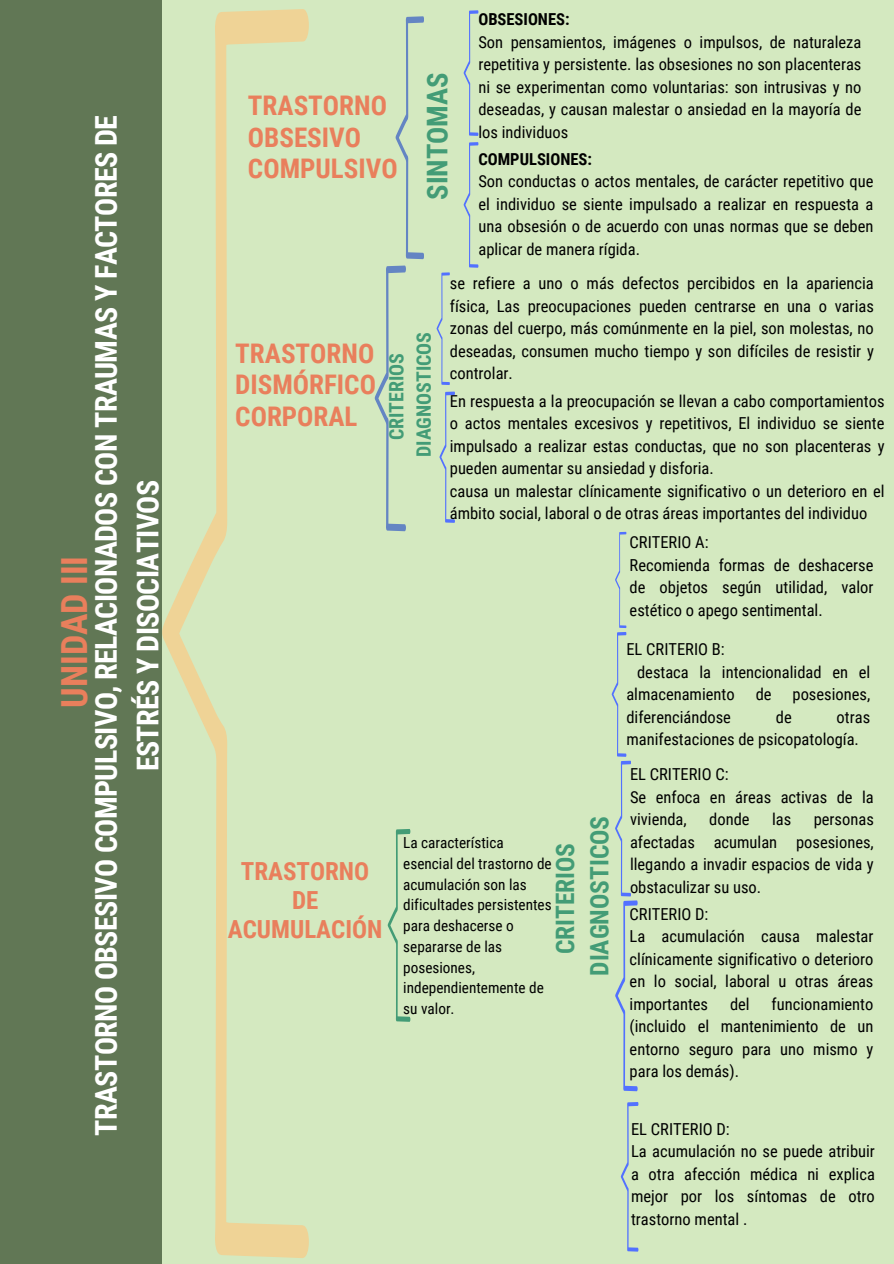
<style>
.page{position:relative;width:894px;height:1264px;background:#fff}
.page>*{position:absolute;margin:0;border:0;box-sizing:border-box;transform-origin:0 0}
.t1{font:700 36px "Roboto Condensed";color:#e97f5c}
.t2{font:700 30px/41.7px "Roboto Condensed";letter-spacing:-.02em;color:#fff;text-align:center}
.t3{font:700 28.5px "Roboto Condensed";color:#439c76}
.t4{font:700 27px/31.5px "Roboto Condensed";color:#e97f5c}
.t5{font:700 25.35px/34.5px "Roboto Condensed";color:#439c76;text-align:center}
.t6{font:700 24.9px/29.1px "Roboto Condensed";color:#e97f5c;text-align:center}
.t7{font:700 19.8px/27px "Roboto Condensed";color:#439c76;text-align:center}
.t8{font:16.5px/22.5px "Roboto Condensed";color:#000;text-align:justify}
.t9{font:700 16.5px "Roboto Condensed";color:#000}
.t10{font:15.3px/20.9px "Roboto Condensed";color:#000}
</style>
<div class="page">
<div style="left:0;top:0;width:893px;height:1263px;background:#d4e9c0"></div>
<div style="left:0;top:0;width:162px;height:1263px;background:#617755"></div>
<svg style="left:162px;top:9px;width:147px;height:1248px"></svg>
<svg style="left:395px;top:16px;width:28px;height:243px"></svg>
<svg style="left:374px;top:265px;width:32px;height:266px"></svg>
<svg style="left:387px;top:829px;width:23px;height:192px"></svg>
<svg style="left:463px;top:10px;width:15px;height:126px"></svg>
<svg style="left:463px;top:142px;width:15px;height:126px"></svg>
<svg style="left:436px;top:272px;width:13px;height:113px"></svg>
<svg style="left:439px;top:391px;width:16px;height:132px"></svg>
<svg style="left:611px;top:532px;width:26px;height:559px"></svg>
<svg style="left:620px;top:1102px;width:18px;height:149px"></svg>
<h1 class="t2" style="left:86px;top:1135px;width:1021px;rotate:-90deg">TRASTORNO OBSESIVO COMPULSIVO, RELACIONADOS CON TRAUMAS Y FACTORES DE<br>ESTRÉS Y DISOCIATIVOS</h1>
<h3 class="t1" style="left:54px;top:707px;width:153px;rotate:-90deg">UNIDAD III</h3>
<p class="t4" style="left:248px;top:90px;width:151px">TRASTORNO<br>OBSESIVO<br>COMPULSIVO</p>
<p class="t3" style="left:421px;top:200px;width:129px;rotate:-90deg">SINTOMAS</p>
<p class="t9" style="left:478px;top:10px;width:93px">OBSESIONES:</p>
<p class="t8" style="left:478px;top:31px;width:384px">Son pensamientos, imágenes o impulsos, de naturaleza repetitiva y persistente. las obsesiones no son placenteras ni se experimentan como voluntarias: son intrusivas y no deseadas, y causan malestar o ansiedad en la mayoría de los individuos</p>
<p class="t9" style="left:478px;top:149px;width:115px">COMPULSIONES:</p>
<p class="t8" style="left:478px;top:170px;width:396px">Son conductas o actos mentales, de carácter repetitivo que el individuo se siente impulsado a realizar en respuesta a una obsesión o de acuerdo con unas normas que se deben aplicar de manera rígida.</p>
<p class="t4" style="left:235px;top:338px;width:142px;text-align:justify">TRASTORNO DISMÓRFICO CORPORAL</p>
<h2 class="t6" style="left:228px;top:856px;width:156px">TRASTORNO<br>DE<br>ACUMULACIÓN</h2>
<p class="t7" style="left:383px;top:457px;width:126px;rotate:-90deg">CRITERIOS<br>DIAGNOSTICOS</p>
<p class="t8" style="left:449px;top:272px;width:425px">se refiere a uno o más defectos percibidos en la apariencia física, Las preocupaciones pueden centrarse en una o varias zonas del cuerpo, más comúnmente en la piel, son molestas, no deseadas, consumen mucho tiempo y son difíciles de resistir y controlar.</p>
<p class="t8" style="left:449px;top:389px;width:436px">En respuesta a la preocupación se llevan a cabo comportamientos o actos mentales excesivos y repetitivos, El individuo se siente impulsado a realizar estas conductas, que no son placenteras y pueden aumentar su ansiedad y disforia.</p>
<h4 class="t8" style="left:449px;top:479px;width:436px">causa un malestar clínicamente significativo o un deterioro en el ámbito social, laboral o de otras áreas importantes del individuo</h4>
<p class="t5" style="left:548px;top:975px;width:161px;rotate:-90deg">CRITERIOS<br>DIAGNOSTICOS</p>
<h2 class="t10" style="left:403px;top:832px;width:150px">La característica esencial del trastorno de acumulación son las dificultades persistentes para deshacerse o separarse de las posesiones, independientemente de su valor.</h2>
<h3 class="t8" style="left:629px;top:531px;width:80px">CRITERIO A:</h3>
<p class="t8" style="left:629px;top:553px;width:245px">Recomienda formas de deshacerse de objetos según utilidad, valor estético o apego sentimental.</p>
<p class="t8" style="left:626px;top:638px;width:100px">EL CRITERIO B:</p>
<p class="t8" style="left:637px;top:660px;width:234px">destaca la intencionalidad en el</p>
<p class="t8" style="left:626px;top:683px;width:110px">almacenamiento</p>
<p class="t8" style="left:755px;top:683px;width:17px">de</p>
<p class="t8" style="left:792px;top:683px;width:79px">posesiones,</p>
<p class="t8" style="left:626px;top:705px;width:106px">diferenciándose</p>
<p class="t8" style="left:775px;top:705px;width:17px">de</p>
<p class="t8" style="left:626px;top:705px;width:245px;text-indent:210px">otras manifestaciones de psicopatología.</p>
<p class="t8" style="left:629px;top:763px;width:245px;text-align:left">EL CRITERIO C:<br>Se enfoca en áreas activas de la vivienda,</p>
<p class="t8" style="left:709px;top:808px;width:42px">donde</p>
<p class="t8" style="left:771px;top:808px;width:21px">las</p>
<p class="t8" style="left:629px;top:808px;width:245px;text-indent:184px">personas afectadas acumulan posesiones, llegando a invadir espacios de vida y obstaculizar su uso.</p>
<p class="t8" style="left:629px;top:903px;width:80px">CRITERIO D:</p>
<p class="t8" style="left:629px;top:925px;width:245px">La acumulación causa malestar clínicamente significativo o deterioro en lo social, laboral u otras áreas importantes</p>
<p class="t8" style="left:629px;top:993px;width:245px;text-indent:142px">funcionamiento (incluido el mantenimiento de un entorno seguro para uno mismo y para los demás).</p>
<p class="t8" style="left:729px;top:993px;width:21px">del</p>
<p class="t8" style="left:631px;top:1117px;width:245px;text-align:left">EL CRITERIO D:<br>La acumulación no se puede atribuir a otra afección médica ni explica mejor por los síntomas de otro trastorno mental .</p>
</div>
